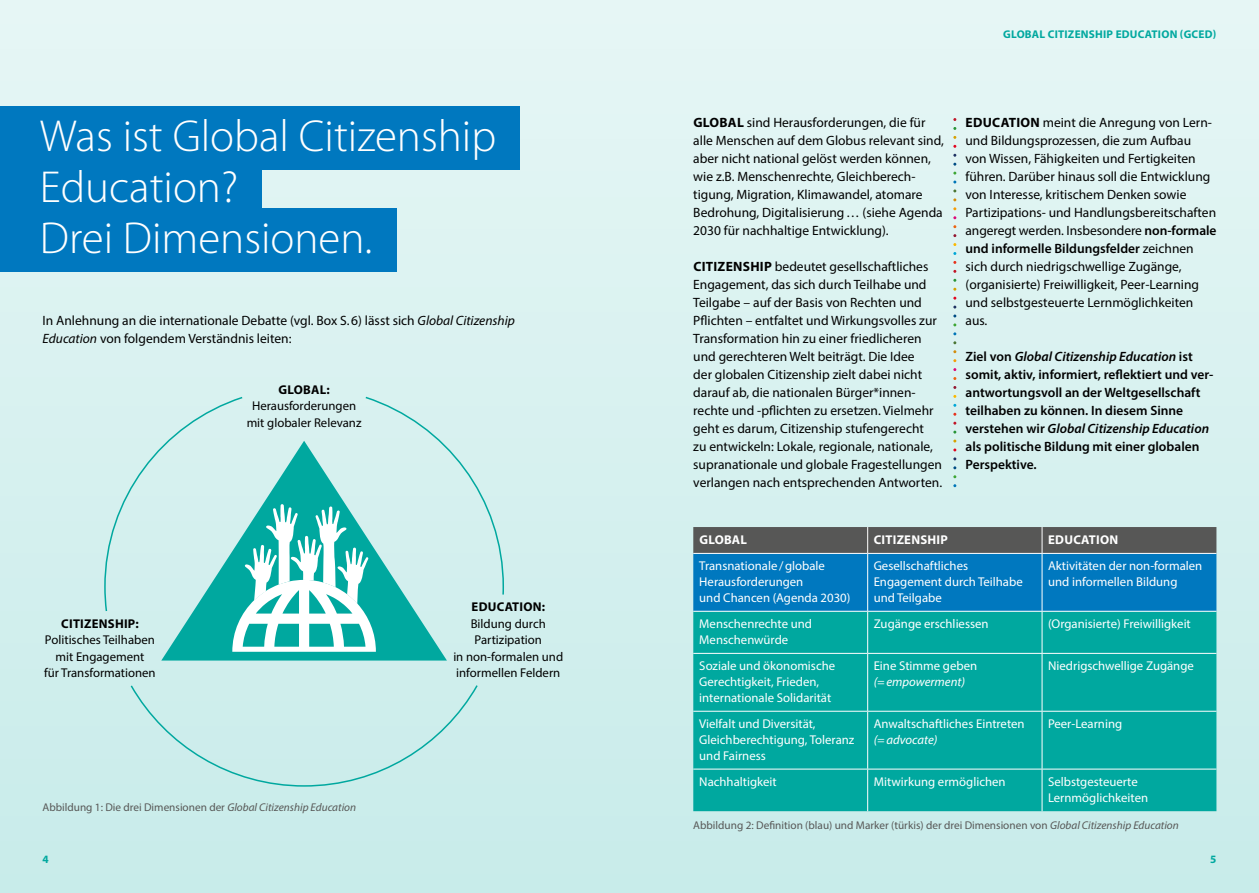
<style>
.page{position:relative;width:1259px;height:893px;background:#fff}
.page>*{position:absolute;margin:0;border:0;box-sizing:border-box;transform-origin:0 0}
.t1{font:300 45px/51px "Myriad Pro";color:#fff}
.t2{font:13.5px/18px "Myriad Pro";color:#000}
.t3{font:600 13.5px/18px "Myriad Pro";color:#000}
.t4{font:12.75px/15.8px "Myriad Pro";color:#fff}
.t5{font:12.75px/16.5px "Myriad Pro";color:#000;text-align:center}
.t6{font:700 12.75px "Myriad Pro";letter-spacing:.02em;color:#000}
.t7{font:700 12.75px "Myriad Pro";letter-spacing:.02em;color:#fff}
.t8{font:italic 12.75px "Myriad Pro";color:#fff}
.t9{font:11.25px "Myriad Pro";color:#575756}
.t10{font:700 11.25px "Myriad Pro";letter-spacing:.02em;color:#00a89f}
.s1{font-style:italic}
.s2{font-weight:700}
.s3{font-weight:600}
</style>
<div class="page">
<div style="left:0;top:0;width:1259px;height:893px;background:linear-gradient(to bottom,#e6f6f5,#c8ebea)"></div>
<svg style="left:161px;top:652px;width:286px;height:9px;background:#0daca4"></svg>
<div style="left:0;top:106px;width:520px;height:64px;background:#0078bf"></div>
<div style="left:0;top:157px;width:261px;height:64px;background:#0078bf"></div>
<div style="left:0;top:208px;width:396px;height:64px;background:#0078bf"></div>
<div style="left:129px;top:684px;width:350px;height:103px;background:#cdedec"></div>
<svg style="left:103px;top:396px;width:402px;height:256px;background:#aee3e0"></svg>
<div style="left:693px;top:612px;width:523px;height:199px;background:#00a89f"></div>
<svg style="left:693px;top:527px;width:523px;height:84px;background:#1c6e9e"></svg>
<hr style="left:693px;top:553px;width:174px;height:1px;background:#fff">
<hr style="left:867px;top:553px;width:175px;height:1px;background:#fff">
<hr style="left:867px;top:554px;width:1px;height:57px;background:#fff">
<hr style="left:1042px;top:553px;width:174px;height:1px;background:#fff">
<hr style="left:1041px;top:554px;width:1px;height:57px;background:#fff">
<hr style="left:693px;top:611px;width:174px;height:1px;background:#fff">
<hr style="left:867px;top:611px;width:175px;height:1px;background:#fff">
<hr style="left:867px;top:612px;width:1px;height:41px;background:#fff">
<hr style="left:1042px;top:611px;width:174px;height:1px;background:#fff">
<hr style="left:1041px;top:612px;width:1px;height:41px;background:#fff">
<hr style="left:693px;top:653px;width:174px;height:1px;background:#fff">
<hr style="left:867px;top:653px;width:175px;height:1px;background:#fff">
<hr style="left:867px;top:654px;width:1px;height:57px;background:#fff">
<hr style="left:1042px;top:653px;width:174px;height:1px;background:#fff">
<hr style="left:1041px;top:654px;width:1px;height:57px;background:#fff">
<hr style="left:693px;top:711px;width:174px;height:1px;background:#fff">
<hr style="left:867px;top:711px;width:175px;height:1px;background:#fff">
<hr style="left:867px;top:712px;width:1px;height:57px;background:#fff">
<hr style="left:1042px;top:711px;width:174px;height:1px;background:#fff">
<hr style="left:1041px;top:712px;width:1px;height:57px;background:#fff">
<hr style="left:693px;top:769px;width:174px;height:1px;background:#fff">
<hr style="left:867px;top:769px;width:175px;height:1px;background:#fff">
<hr style="left:867px;top:769px;width:1px;height:42px;background:#fff">
<hr style="left:1042px;top:769px;width:174px;height:1px;background:#fff">
<hr style="left:1041px;top:769px;width:1px;height:42px;background:#fff">
<svg style="left:953px;top:181px;width:3px;height:11px"></svg>
<h1 class="t1" style="left:40px;top:111px;width:458px">Was ist Global Citizenship<br>Education?<br>Drei Dimensionen.</h1>
<p class="t2" style="left:43px;top:311px;width:474px">In Anlehnung an die internationale Debatte (vgl. Box S.6) lässt sich <span class="s1">Global Citizenship<br>Education</span> von folgendem Verständnis leiten:</p>
<p class="t6" style="left:61px;top:616px;width:79px">CITIZENSHIP:</p>
<p class="t5" style="left:44px;top:631px;width:113px">Politisches Teilhaben mit Engagement<br>für Transformationen</p>
<p class="t6" style="left:279px;top:382px;width:53px">GLOBAL:</p>
<p class="t5" style="left:247px;top:397px;width:116px">Herausforderungen mit globaler Relevanz</p>
<p class="t9" style="left:43px;top:800px;width:315px">Abbildung 1: Die drei Dimensionen der <span class="s1">Global Citizenship Education</span></p>
<p class="t6" style="left:471px;top:600px;width:75px">EDUCATION:</p>
<p class="t5" style="left:453px;top:615px;width:111px">Bildung durch<br>Partizipation<br>in non-formalen und informellen Feldern</p>
<p class="t10" style="left:1003px;top:28px;width:215px">GLOBAL CITIZENSHIP EDUCATION (GCED)</p>
<p class="t2" style="left:693px;top:113px;width:252px"><span class="s2">GLOBAL</span> sind Herausforderungen, die für alle Menschen auf dem Globus relevant sind, aber nicht national gelöst werden können, wie z.B. Menschenrechte, Gleichberech&shy;tigung, Migration, Klimawandel, atomare Bedrohung, Digitalisierung… (siehe Agenda 2030 für nachhaltige Entwicklung).</p>
<p class="t2" style="left:693px;top:257px;width:250px"><span class="s2">CITIZENSHIP</span> bedeutet gesellschaftliches Engagement, das sich durch Teilhabe und Teilgabe – auf der Basis von Rechten und Pflichten – entfaltet und Wirkungsvolles zur Transformation hin zu einer friedlicheren und gerechteren Welt beiträgt. Die Idee<br>der globalen Citizenship zielt dabei nicht darauf ab, die nationalen Bürger*innen&shy;rechte und -pflichten zu ersetzen. Vielmehr geht es darum, Citizenship stufengerecht<br>zu entwickeln: Lokale, regionale, nationale, supranationale und globale Fragestellungen verlangen nach entsprechenden Antworten.</p>
<p class="t2" style="left:965px;top:113px;width:252px"><span class="s2">EDUCATION</span> meint die Anregung von Lern&shy;und Bildungsprozessen, die zum Aufbau<br>von Wissen, Fähigkeiten und Fertigkeiten führen. Darüber hinaus soll die Entwicklung von Interesse, kritischem Denken sowie Partizipations- und Handlungsbereitschaften angeregt werden. Insbesondere <span class="s3">non-formale und informelle Bildungsfelder</span> zeichnen sich durch niedrigschwellige Zugänge, (organisierte) Freiwilligkeit, Peer-Learning und selbstgesteuerte Lernmöglichkeiten aus.</p>
<p class="t3" style="left:965px;top:347px;width:249px">Ziel von <span class="s1">Global Citizenship Education</span> ist somit, aktiv, informiert, reflektiert und ver&shy;antwortungsvoll an der Weltgesellschaft teilhaben zu können. In diesem Sinne verstehen wir <span class="s1">Global Citizenship Education </span>als politische Bildung mit einer globalen Perspektive.</p>
<p class="t7" style="left:699px;top:533px;width:49px">GLOBAL</p>
<p class="t7" style="left:874px;top:533px;width:76px">CITIZENSHIP</p>
<p class="t7" style="left:1048px;top:533px;width:71px">EDUCATION</p>
<p class="t4" style="left:699px;top:558px;width:153px">Transnationale/globale<br>Herausforderungen<br>und Chancen (Agenda 2030)</p>
<p class="t4" style="left:873px;top:558px;width:151px">Gesellschaftliches<br>Engagement durch Teilhabe und Teilgabe</p>
<p class="t4" style="left:1048px;top:558px;width:156px">Aktivitäten der non-formalen und informellen Bildung</p>
<p class="t4" style="left:699px;top:616px;width:114px">Menschenrechte und<br>Menschenwürde</p>
<p class="t4" style="left:873px;top:616px;width:116px">Zugänge erschliessen</p>
<p class="t4" style="left:1048px;top:616px;width:144px">(Organisierte) Freiwilligkeit</p>
<p class="t4" style="left:699px;top:658px;width:137px">Soziale und ökonomische<br>Gerechtigkeit, Frieden, internationale Solidarität</p>
<p class="t4" style="left:873px;top:658px;width:105px">Eine Stimme geben</p>
<p class="t4" style="left:1048px;top:658px;width:147px">Niedrigschwellige Zugänge</p>
<p class="t8" style="left:873px;top:674px;width:93px">(=empowerment)</p>
<p class="t4" style="left:699px;top:716px;width:157px">Vielfalt und Diversität,<br>Gleichberechtigung, Toleranz und Fairness</p>
<p class="t4" style="left:873px;top:716px;width:152px">Anwaltschaftliches Eintreten</p>
<p class="t8" style="left:873px;top:732px;width:65px">(=advocate)</p>
<p class="t4" style="left:1048px;top:716px;width:76px">Peer-Learning</p>
<p class="t4" style="left:699px;top:774px;width:79px">Nachhaltigkeit</p>
<p class="t4" style="left:873px;top:774px;width:133px">Mitwirkung ermöglichen</p>
<p class="t4" style="left:1048px;top:774px;width:102px">Selbstgesteuerte<br>Lernmöglichkeiten</p>
<p class="t9" style="left:693px;top:818px;width:487px">Abbildung 2: Definition (blau) und Marker (türkis) der drei Dimensionen von <span class="s1">Global Citizenship Education</span></p>
<p class="t10" style="left:43px;top:853px;width:8px">4</p>
<p class="t10" style="left:1210px;top:853px;width:8px">5</p>
</div>
